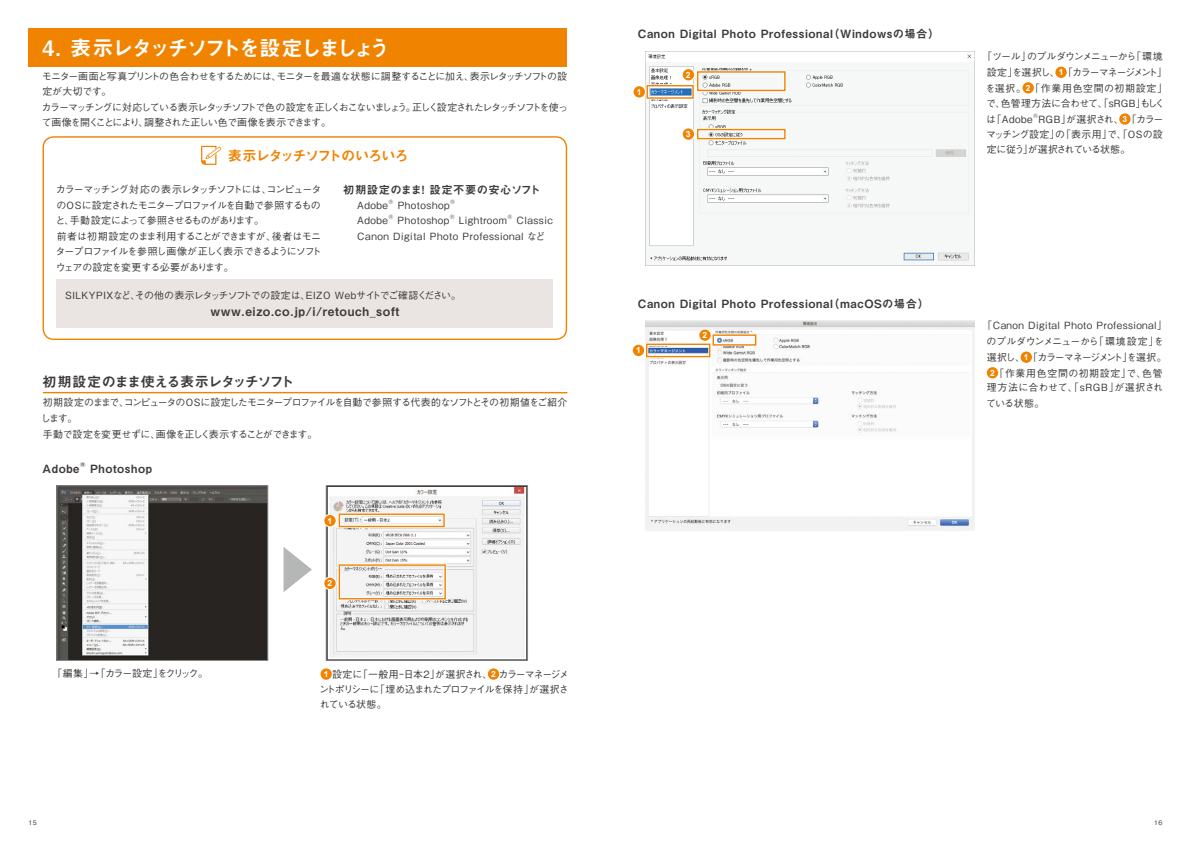
<style>
.page{position:relative;width:1191px;height:842px;background:#fff}
.page>*{position:absolute;margin:0;border:0;box-sizing:border-box;transform-origin:0 0}
.t1{font:21.3px "Midashi Go Pr 6 N MB31";letter-spacing:-.125em;color:#fff}
.t2{font:14.2px "Midashi Go Pr 6 N MB31";letter-spacing:-.075em;color:#3e3a39}
.t3{font:14.2px "Midashi Go Pr 6 N MB31";letter-spacing:-.075em;color:#f08300}
.t4{font:12px "Midashi Go Pr 6 N MB31";letter-spacing:.05em;color:#3e3a39}
.t5{font:11.3px "Midashi Go Pr 6 N MB31";letter-spacing:.05em;color:#3e3a39}
.t6{font:11.3px "Midashi Go Pr 6 N MB31";letter-spacing:.02em;color:#3e3a39}
.t7{font:500 9.9px/15.2px "Gothic BBB Pr 6 N";letter-spacing:-.055em;color:#3e3a39;text-align:justify}
.t8{font:500 9.9px/15.6px "Gothic BBB Pr 6 N";letter-spacing:-.075em;color:#3e3a39}
.t9{font:500 9.9px/15.6px "Gothic BBB Pr 6 N";letter-spacing:-.095em;color:#3e3a39}
.t10{font:500 9.9px/15.6px "Gothic BBB Pr 6 N";letter-spacing:-.09em;color:#3e3a39}
.t11{font:500 9.9px/15.6px "Gothic BBB Pr 6 N";letter-spacing:.05em;color:#3e3a39}
.t12{font:500 9.9px "Gothic BBB Pr 6 N";letter-spacing:-.015em;color:#3e3a39}
.t13{font:500 9.9px "Gothic BBB Pr 6 N";letter-spacing:.04em;color:#3e3a39}
.t14{font:500 9.9px "Gothic BBB Pr 6 N";letter-spacing:-.12em;color:#3e3a39}
.t15{font:500 9.9px "Gothic BBB Pr 6 N";letter-spacing:-.13em;color:#3e3a39}
.t16{font:500 9.9px "Gothic BBB Pr 6 N";letter-spacing:.07em;color:#3e3a39}
.t17{font:700 8.5px "Arial";color:#fff}
.t18{font:6.6px "Midashi Go Pr 6 N MB31";color:#3e3a39}
.t19{font:500 6.4px "Gothic BBB Pr 6 N";color:#3e3a39}
.t20{font:500 5.8px "Gothic BBB Pr 6 N";color:#3e3a39}
.s1{font-family:"Arial";font-weight:700;font-size:8.5px;color:#fff}
</style>
<div class="page">
<div style="left:43px;top:136px;width:524px;height:204px;border:1px solid #f08300;border-radius:11px"></div>
<svg style="left:201px;top:146px;width:20px;height:19px"></svg>
<div style="left:57px;top:279px;width:496px;height:49px;background:#eae5e3"></div>
<div style="left:28px;top:28px;width:539px;height:39px;background:#f08300"></div>
<hr style="left:43px;top:392px;width:524px;height:1px;background:#f08300">
<div style="left:320px;top:668px;width:12px;height:12px;background:#f08300;border-radius:50%"></div>
<div style="left:488px;top:668px;width:11px;height:12px;background:#f08300;border-radius:50%"></div>
<img style="left:59px;top:488px;width:207px;height:170px">
<div style="left:57px;top:486px;width:211px;height:174px;border:1px solid #898989"></div>
<img style="left:330px;top:487px;width:195px;height:170px">
<div style="left:326px;top:485px;width:201px;height:175px;border:1px solid #898989"></div>
<svg style="left:323px;top:514px;width:14px;height:13px"></svg>
<div style="left:324px;top:515px;width:12px;height:11px;background:#f08300;border-radius:50%"></div>
<svg style="left:323px;top:577px;width:14px;height:13px"></svg>
<div style="left:324px;top:578px;width:12px;height:11px;background:#f08300;border-radius:50%"></div>
<div style="left:338px;top:513px;width:107px;height:15px;border:3px solid #fff"></div>
<div style="left:339px;top:513px;width:106px;height:14px;border:1px solid #f08300"></div>
<div style="left:338px;top:563px;width:108px;height:37px;border:3px solid #fff"></div>
<div style="left:339px;top:564px;width:107px;height:35px;border:1px solid #f08300"></div>
<svg style="left:283px;top:547px;width:29px;height:45px"></svg>
<div style="left:1055px;top:67px;width:11px;height:11px;background:#f08300;border-radius:50%"></div>
<div style="left:1022px;top:82px;width:11px;height:12px;background:#f08300;border-radius:50%"></div>
<div style="left:1119px;top:113px;width:11px;height:12px;background:#f08300;border-radius:50%"></div>
<img style="left:645px;top:51px;width:329px;height:214px">
<div style="left:646px;top:84px;width:48px;height:15px;border:3px solid #fff"></div>
<div style="left:646px;top:85px;width:48px;height:14px;border:1px solid #f08300"></div>
<svg style="left:632px;top:85px;width:14px;height:14px"></svg>
<div style="left:633px;top:86px;width:12px;height:12px;background:#f08300;border-radius:50%"></div>
<svg style="left:681px;top:68px;width:14px;height:14px"></svg>
<div style="left:683px;top:69px;width:11px;height:11px;background:#f08300;border-radius:50%"></div>
<div style="left:696px;top:70px;width:90px;height:22px;border:3px solid #fff"></div>
<div style="left:697px;top:71px;width:88px;height:20px;border:1px solid #f08300"></div>
<svg style="left:681px;top:127px;width:14px;height:14px"></svg>
<div style="left:683px;top:128px;width:11px;height:12px;background:#f08300;border-radius:50%"></div>
<div style="left:696px;top:128px;width:90px;height:12px;border:3px solid #fff"></div>
<div style="left:697px;top:129px;width:88px;height:10px;border:1px solid #f08300"></div>
<div style="left:1020px;top:351px;width:12px;height:12px;background:#f08300;border-radius:50%"></div>
<div style="left:986px;top:367px;width:12px;height:11px;background:#f08300;border-radius:50%"></div>
<img style="left:645px;top:320px;width:329px;height:210px">
<div style="left:645px;top:343px;width:66px;height:15px;border:3px solid #fff"></div>
<div style="left:646px;top:344px;width:64px;height:13px;border:1px solid #f08300"></div>
<svg style="left:632px;top:344px;width:13px;height:13px"></svg>
<div style="left:633px;top:345px;width:11px;height:11px;background:#f08300;border-radius:50%"></div>
<svg style="left:698px;top:328px;width:13px;height:14px"></svg>
<div style="left:699px;top:329px;width:11px;height:12px;background:#f08300;border-radius:50%"></div>
<div style="left:711px;top:334px;width:46px;height:12px;border:3px solid #fff"></div>
<div style="left:712px;top:334px;width:44px;height:12px;border:1px solid #f08300"></div>
<h1 class="t1" style="left:43px;top:30px;width:349px">4. 表示レタッチソフトを設定しましょう</h1>
<p class="t9" style="left:42px;top:67px;width:528px">モニター画面と写真プリントの色合わせをするためには、モニターを最適な状態に調整することに加え、表示レタッチソフトの設定が大切です。<br>カラーマッチングに対応している表示レタッチソフトで色の設定を正しくおこないましょう。正しく設定されたレタッチソフトを使って画像を開くことにより、調整された正しい色で画像を表示できます。</p>
<h2 class="t3" style="left:228px;top:144px;width:182px">表示レタッチソフトのいろいろ</h2>
<p class="t8" style="left:55px;top:181px;width:268px">カラーマッチング対応の表示レタッチソフトには、コンピュータのOSに設定されたモニタープロファイルを自動で参照するものと、手動設定によって参照させるものがあります。<br>前者は初期設定のまま利用することができますが、後者はモニタープロファイルを参照し画像が正しく表示できるようにソフトウェアの設定を変更する必要があります。</p>
<p class="t6" style="left:343px;top:181px;width:199px">初期設定のまま！ 設定不要の安心ソフト</p>
<p class="t7" style="left:357px;top:197px;width:32px">Adobe</p>
<p class="t20" style="left:389px;top:197px;width:6px">®</p>
<p class="t11" style="left:398px;top:196px;width:53px">Photoshop</p>
<p class="t20" style="left:450px;top:197px;width:6px">®</p>
<p class="t7" style="left:357px;top:212px;width:32px">Adobe</p>
<p class="t20" style="left:388px;top:212px;width:6px">®</p>
<p class="t11" style="left:397px;top:212px;width:53px">Photoshop</p>
<p class="t20" style="left:450px;top:212px;width:6px">®</p>
<p class="t11" style="left:459px;top:212px;width:50px">Lightroom</p>
<p class="t20" style="left:507px;top:212px;width:6px">®</p>
<p class="t11" style="left:357px;top:212px;width:197px;text-indent:159px">Classic<br>Canon Digital Photo Professional など</p>
<p class="t12" style="left:65px;top:287px;width:397px">SILKYPIXなど、その他の表示レタッチソフトでの設定は、EIZO Webサイトでご確認ください。</p>
<p class="t4" style="left:210px;top:302px;width:190px">www.eizo.co.jp/i/retouch_soft</p>
<h2 class="t2" style="left:43px;top:371px;width:253px">初期設定のまま使える表示レタッチソフト</h2>
<p class="t10" style="left:41px;top:394px;width:528px">初期設定のままで、コンピュータのOSに設定したモニタープロファイルを自動で参照する代表的なソフトとその初期値をご紹介します。<br>手動で設定を変更せずに、画像を正しく表示することができます。</p>
<p class="t5" style="left:43px;top:459px;width:38px">Adobe</p>
<p class="t18" style="left:80px;top:459px;width:7px">®</p>
<p class="t5" style="left:90px;top:459px;width:63px">Photoshop</p>
<p class="t17" style="left:327px;top:515px;width:6px">1</p>
<p class="t15" style="left:52px;top:665px;width:158px">「編集」→「カラー設定」をクリック。</p>
<p class="t17" style="left:327px;top:577px;width:6px">2</p>
<p class="t7" style="left:319px;top:666px;width:251px;text-indent:4px"><span class="s1">1</span> 設定に「一般用ｰ日本2」が選択され、<span class="s1">2</span> カラーマネージメントポリシーに「埋め込まれたプロファイルを保持」が選択されている状態。</p>
<p class="t5" style="left:638px;top:25px;width:303px">Canon Digital Photo Professional（Windowsの場合）</p>
<p class="t17" style="left:637px;top:86px;width:6px">1</p>
<p class="t17" style="left:686px;top:69px;width:6px">2</p>
<p class="t17" style="left:686px;top:128px;width:6px">3</p>
<p class="t7" style="left:982px;top:48px;width:186px;line-height:15.6px;text-align:center">「ツール」のプルダウンメニューから「環境設定」を選択し、<span class="s1">1</span>「カラーマネージメント」を選択。<span class="s1">2</span>「作業用色空間の初期設定」で、色管理方法に合わせて、「sRGB」もしく</p>
<p class="t7" style="left:986px;top:111px;width:48px">は「Adobe</p>
<p class="t20" style="left:1033px;top:111px;width:6px">®</p>
<p class="t7" style="left:986px;top:111px;width:179px;text-indent:52px">RGB」が選択され、<span class="s1">3</span>「カラーマッチング設定」の「表示用」で、「OSの設定に従う」が選択されている状態。</p>
<p class="t5" style="left:638px;top:294px;width:293px">Canon Digital Photo Professional（macOSの場合）</p>
<p class="t17" style="left:636px;top:344px;width:6px">1</p>
<p class="t17" style="left:702px;top:329px;width:6px">2</p>
<p class="t13" style="left:982px;top:317px;width:186px">「Canon Digital Photo Professional」</p>
<p class="t7" style="left:986px;top:333px;width:179px">のプルダウンメニューから「環境設定」を</p>
<p class="t14" style="left:986px;top:349px;width:181px">選択し、<span class="s1">1</span>「カラーマネージメント」を選択。</p>
<p class="t16" style="left:990px;top:365px;width:174px"><span class="s1">2</span>「作業用色空間の初期設定」で、色管</p>
<p class="t11" style="left:986px;top:379px;width:178px">理方法に合わせて、「sRGB」が選択され</p>
<p class="t7" style="left:986px;top:395px;width:60px">ている状態。</p>
<p class="t19" style="left:28px;top:817px;width:10px">15</p>
<p class="t19" style="left:1154px;top:817px;width:10px">16</p>
</div>
